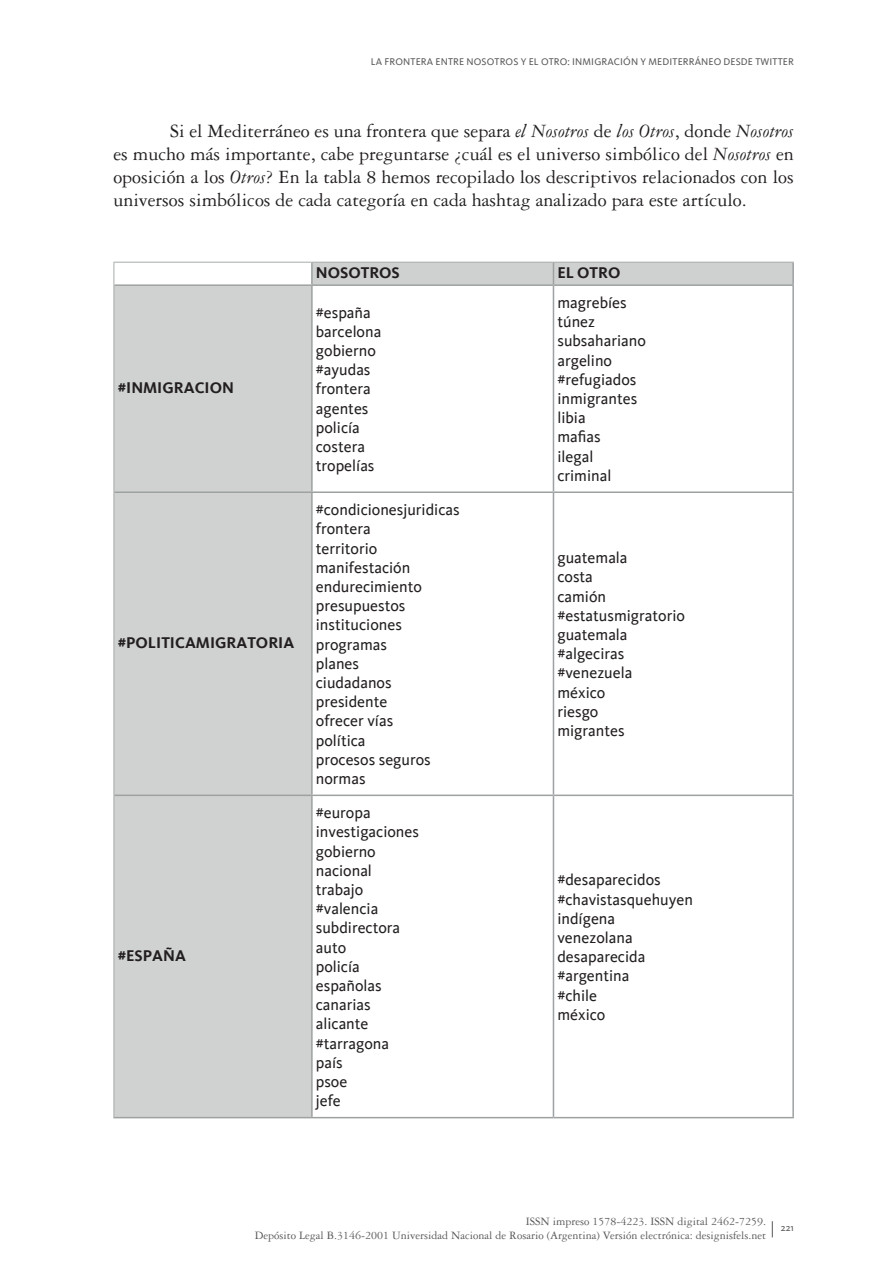
<style>
.page{position:relative;width:879px;height:1276px;background:#fff}
.page>*{position:absolute;margin:0;border:0;box-sizing:border-box;transform-origin:0 0}
.t1{font:20px/23px "Garamond 3 LT Std";color:#231f20;text-align:justify}
.t2{font:16px/19.2px "Kievit";color:#231f20}
.t3{font:700 16px "Kievit";color:#231f20}
.t4{font:12px/14.4px "Garamond 3 LT Std";color:#57585a;text-align:right}
.t5{font:10px "Kievit";letter-spacing:.015em;color:#57585a}
.s1{font-style:italic}
</style>
<div class="page">
<svg style="left:772px;top:1221px;width:1px;height:16px"></svg>
<div style="left:114px;top:286px;width:197px;height:831px;background:#cfd2d0"></div>
<hr style="left:114px;top:284px;width:198px;height:2px;background:#9da1a2">
<hr style="left:312px;top:284px;width:241px;height:2px;background:#9da1a2">
<hr style="left:553px;top:284px;width:241px;height:2px;background:#9da1a2">
<hr style="left:114px;top:491px;width:198px;height:2px;background:#9da1a2">
<hr style="left:312px;top:491px;width:241px;height:2px;background:#9da1a2">
<hr style="left:553px;top:491px;width:241px;height:2px;background:#9da1a2">
<hr style="left:114px;top:794px;width:198px;height:2px;background:#9da1a2">
<hr style="left:312px;top:794px;width:241px;height:2px;background:#9da1a2">
<hr style="left:553px;top:794px;width:241px;height:2px;background:#9da1a2">
<hr style="left:113px;top:1117px;width:199px;height:1px;background:#9da1a2">
<hr style="left:312px;top:1117px;width:241px;height:1px;background:#9da1a2">
<hr style="left:553px;top:1117px;width:241px;height:1px;background:#9da1a2">
<hr style="left:311px;top:263px;width:2px;height:21px;background:#9da1a2">
<div style="left:312px;top:263px;width:481px;height:22px;background:#cfd1d0"></div>
<hr style="left:792px;top:263px;width:2px;height:21px;background:#9da1a2">
<hr style="left:311px;top:286px;width:2px;height:205px;background:#9da1a2">
<hr style="left:553px;top:286px;width:1px;height:205px;background:#9da1a2">
<hr style="left:792px;top:286px;width:2px;height:205px;background:#9da1a2">
<hr style="left:311px;top:493px;width:2px;height:301px;background:#9da1a2">
<hr style="left:553px;top:493px;width:1px;height:301px;background:#9da1a2">
<hr style="left:792px;top:493px;width:2px;height:301px;background:#9da1a2">
<hr style="left:311px;top:796px;width:2px;height:321px;background:#9da1a2">
<hr style="left:553px;top:796px;width:1px;height:321px;background:#9da1a2">
<hr style="left:792px;top:796px;width:2px;height:321px;background:#9da1a2">
<hr style="left:113px;top:262px;width:199px;height:1px;background:#a7aaaa">
<svg style="left:113px;top:263px;width:1px;height:22px"></svg>
<hr style="left:312px;top:262px;width:241px;height:1px;background:#a7aaaa">
<hr style="left:553px;top:262px;width:241px;height:1px;background:#a7aaaa">
<hr style="left:113px;top:285px;width:1px;height:207px;background:#a7aaaa">
<hr style="left:113px;top:492px;width:1px;height:303px;background:#a7aaaa">
<hr style="left:113px;top:795px;width:1px;height:322px;background:#a7aaaa">
<p class="t5" style="left:371px;top:56px;width:424px">LA FRONTERA ENTRE NOSOTROS Y EL OTRO: INMIGRACIÓN Y MEDITERRÁNEO DESDE TWITTER</p>
<p class="t1" style="left:113px;top:120px;width:682px;text-indent:57px">Si el Mediterráneo es una frontera que separa <span class="s1">el Nosotros</span> de <span class="s1">los Otros</span>, donde <span class="s1">Nosotros </span>es mucho más importante, cabe preguntarse ¿cuál es el universo simbólico del <span class="s1">Nosotros</span> en oposición a los <span class="s1">Otros</span>? En la tabla 8 hemos recopilado los descriptivos relacionados con los universos simbólicos de cada categoría en cada hashtag analizado para este artículo.</p>
<p class="t3" style="left:118px;top:378px;width:118px">#INMIGRACION</p>
<p class="t3" style="left:118px;top:633px;width:178px">#POLITICAMIGRATORIA</p>
<p class="t3" style="left:118px;top:946px;width:70px">#ESPAÑA</p>
<p class="t3" style="left:316px;top:263px;width:85px">NOSOTROS</p>
<p class="t3" style="left:557px;top:263px;width:65px">EL OTRO</p>
<p class="t2" style="left:316px;top:303px;width:67px">#españa barcelona gobierno #ayudas frontera agentes policía costera tropelías</p>
<p class="t2" style="left:557px;top:293px;width:90px">magrebíes túnez subsahariano argelino #refugiados inmigrantes libia<br>mafias<br>ilegal criminal</p>
<p class="t2" style="left:316px;top:500px;width:145px">#condicionesjuridicas frontera<br>territorio manifestación endurecimiento presupuestos instituciones programas<br>planes<br>ciudadanos presidente<br>ofrecer vías<br>política<br>procesos seguros normas</p>
<p class="t2" style="left:316px;top:803px;width:105px">#europa investigaciones gobierno nacional trabajo #valencia subdirectora auto<br>policía españolas canarias alicante #tarragona país<br>psoe<br>jefe</p>
<p class="t2" style="left:557px;top:548px;width:129px">guatemala<br>costa<br>camión #estatusmigratorio guatemala #algeciras #venezuela<br>méxico<br>riesgo<br>migrantes</p>
<p class="t2" style="left:557px;top:870px;width:137px">#desaparecidos #chavistasquehuyen indígena venezolana desaparecida #argentina<br>#chile<br>méxico</p>
<p class="t4" style="left:255px;top:1214px;width:513px">ISSN impreso 1578-4223. ISSN digital 2462-7259.<br>Depósito Legal B.3146-2001 Universidad Nacional de Rosario (Argentina) Versión electrónica: designisfels.net</p>
<p class="t5" style="left:781px;top:1222px;width:15px">221</p>
</div>
